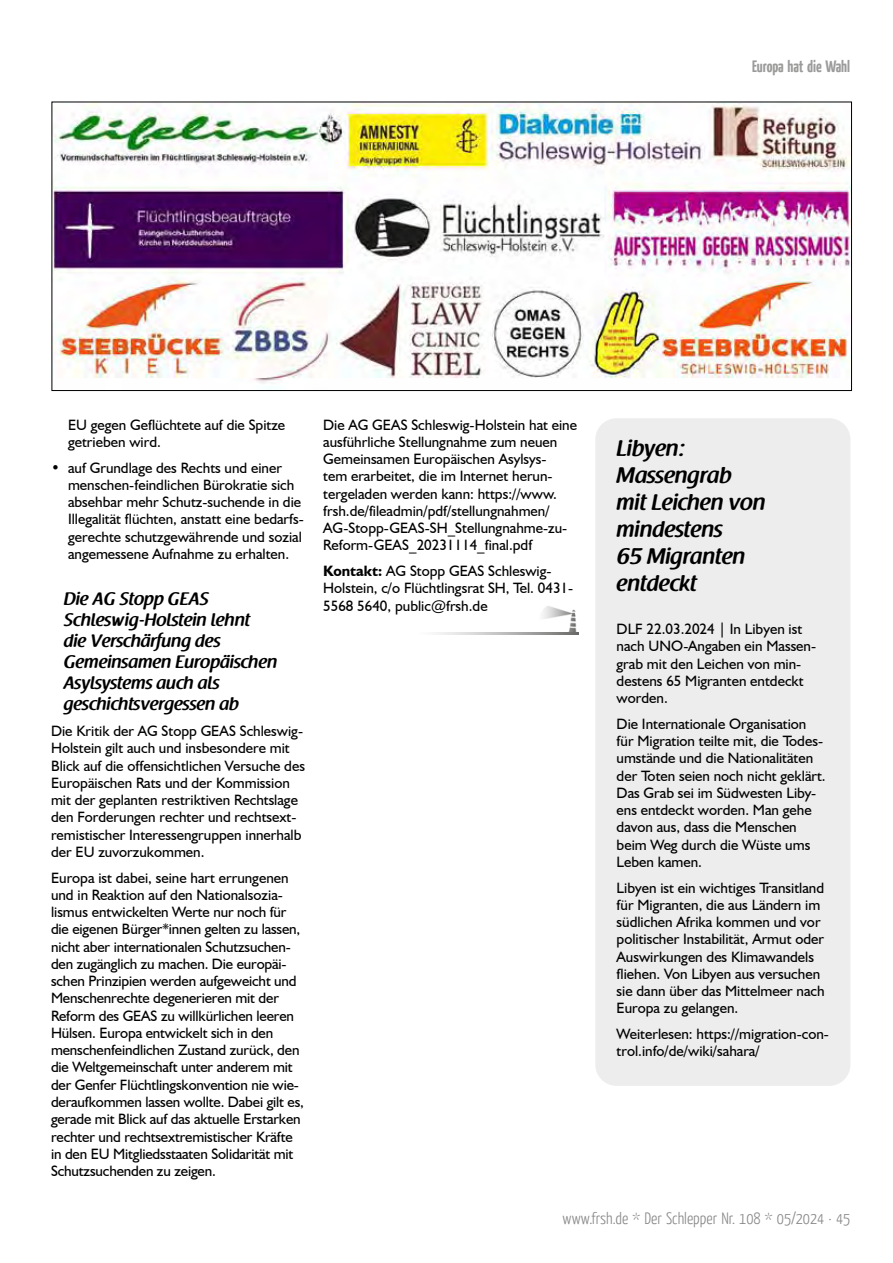
<style>
.page{position:relative;width:893px;height:1263px;background:#fff}
.page>*{position:absolute;margin:0;border:0;box-sizing:border-box;transform-origin:0 0}
.t1{font:600 22.5px/27px "Raspoutine";color:#000}
.t2{font:600 18px/21px "Raspoutine";color:#000}
.t3{font:300 16.5px "Yanone Kaffeesatz";color:#878787}
.t4{font:700 16.5px "Yanone Kaffeesatz";color:#575756}
.t5{font:15px/17.2px "Humanist 521 BT";color:#000}
.s1{font-weight:700}
</style>
<div class="page">
<img style="left:539px;top:606px;width:39px;height:29px">
<img style="left:437px;top:633px;width:141px;height:1px">
<div style="left:595px;top:418px;width:255px;height:668px;background:#ededed;border-radius:21px"></div>
<img style="left:54px;top:104px;width:796px;height:285px">
<p class="t4" style="left:752px;top:55px;width:100px">Europa hat die Wahl</p>
<p class="t5" style="left:68px;top:416px;width:219px">EU gegen Geflüchtete auf die Spitze getrieben wird.</p>
<p class="t5" style="left:68px;top:459px;width:237px;text-indent:-17px">• auf Grundlage des Rechts und einer menschen-feindlichen Bürokratie sich absehbar mehr Schutz-suchende in die Illegalität flüchten, anstatt eine bedarfs&shy;gerechte schutzgewährende und sozial angemessene Aufnahme zu erhalten.</p>
<p class="t2" style="left:64px;top:589px;width:215px">Die AG Stopp GEAS<br>Schleswig-Holstein lehnt<br>die Verschärfung des<br>Gemeinsamen Europäischen<br>Asylsystems auch als geschichtsvergessen ab</p>
<p class="t5" style="left:51px;top:722px;width:255px">Die Kritik der AG Stopp GEAS Schleswig-Holstein gilt auch und insbesondere mit Blick auf die offensichtlichen Versuche des Europäischen Rats und der Kommission mit der geplanten restriktiven Rechtslage den Forderungen rechter und rechtsext&shy;remistischer Interessengruppen innerhalb der EU zuvorzukommen.</p>
<p class="t5" style="left:51px;top:869px;width:254px">Europa ist dabei, seine hart errungenen und in Reaktion auf den Nationalsozia&shy;lismus entwickelten Werte nur noch für die eigenen Bürger*innen gelten zu lassen, nicht aber internationalen Schutzsuchen&shy;den zugänglich zu machen. Die europäi&shy;schen Prinzipien werden aufgeweicht und Menschenrechte degenerieren mit der Reform des GEAS zu willkürlichen leeren Hülsen. Europa entwickelt sich in den menschenfeindlichen Zustand zurück, den die Weltgemeinschaft unter anderem mit der Genfer Flüchtlingskonvention nie wie&shy;deraufkommen lassen wollte. Dabei gilt es, gerade mit Blick auf das aktuelle Erstarken rechter und rechtsextremistischer Kräfte in den EU Mitgliedsstaaten Solidarität mit Schutzsuchenden zu zeigen.</p>
<p class="t5" style="left:323px;top:416px;width:255px">Die AG GEAS Schleswig-Holstein hat eine ausführliche Stellungnahme zum neuen Gemeinsamen Europäischen Asylsys-<br>tem erarbeitet, die im Internet herun&shy;tergeladen werden kann: https://www. frsh.de/fileadmin/pdf/stellungnahmen/ AG-Stopp-GEAS-SH_Stellungnahme-zu-Reform-GEAS_20231114_final.pdf</p>
<p class="t5" style="left:323px;top:562px;width:252px"><span class="s1">Kontakt:</span> AG Stopp GEAS Schleswig-<br>Holstein, c/o Flüchtlingsrat SH, Tel. 0431-<br>5568 5640, public@frsh.de</p>
<h1 class="t1" style="left:617px;top:435px;width:150px">Libyen:<br>Massengrab mit Leichen von mindestens<br>65 Migranten entdeckt</h1>
<p class="t5" style="left:617px;top:620px;width:201px">DLF 22.03.2024 | In Libyen ist nach UNO-Angaben ein Massen&shy;grab mit den Leichen von min&shy;destens 65 Migranten entdeckt worden.</p>
<p class="t5" style="left:617px;top:715px;width:211px">Die Internationale Organisation für Migration teilte mit, die Todes&shy;umstände und die Nationalitäten der Toten seien noch nicht geklärt.<br>Das Grab sei im Südwesten Liby&shy;ens entdeckt worden. Man gehe davon aus, dass die Menschen beim Weg durch die Wüste ums<br>Leben kamen.</p>
<p class="t5" style="left:617px;top:878px;width:210px">Libyen ist ein wichtiges Transitland für Migranten, die aus Ländern im südlichen Afrika kommen und vor politischer Instabilität, Armut oder<br>Auswirkungen des Klimawandels fliehen. Von Libyen aus versuchen sie dann über das Mittelmeer nach<br>Europa zu gelangen.</p>
<p class="t5" style="left:617px;top:1025px;width:214px">Weiterlesen: https://migration-con&shy;trol.info/de/wiki/sahara/</p>
<p class="t3" style="left:563px;top:1208px;width:289px">www.frsh.de * Der Schlepper Nr. 108 * 05/2024 · 45</p>
</div>
